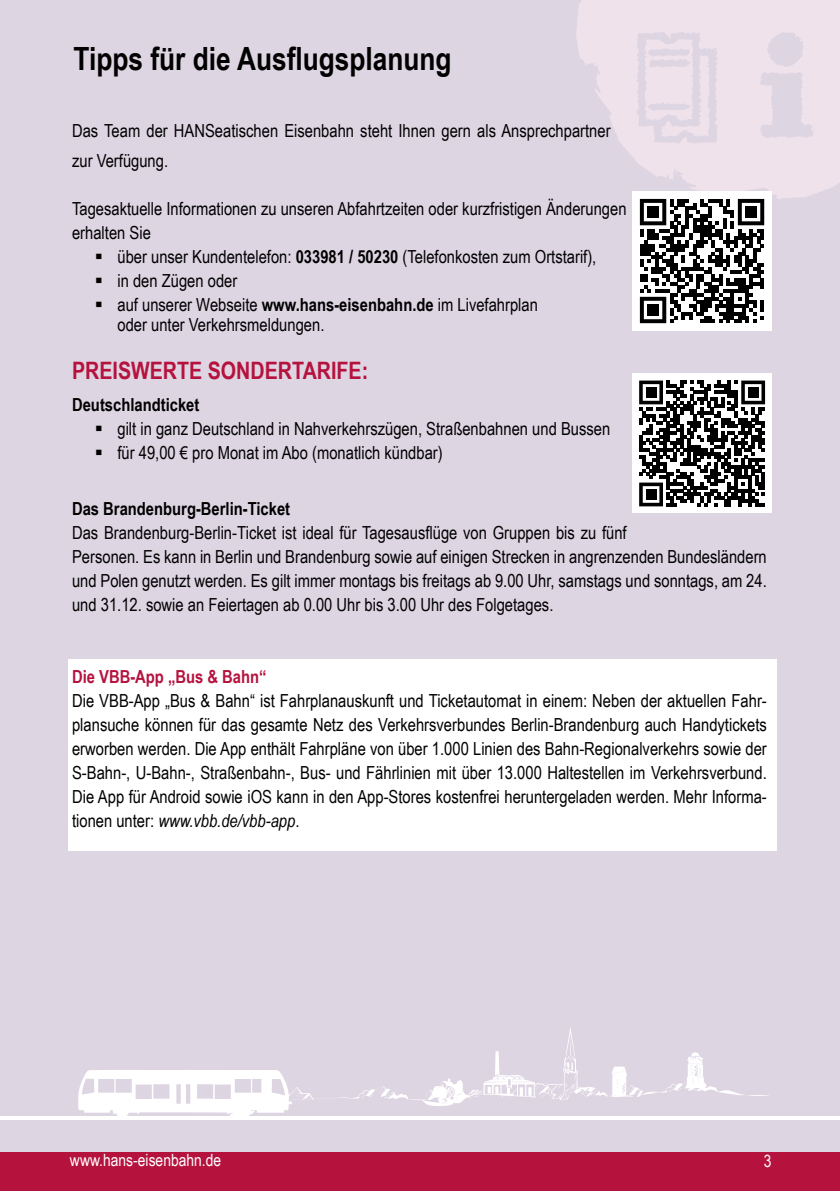
<style>
.page{position:relative;width:840px;height:1191px;background:#fff}
.page>*{position:absolute;margin:0;border:0;box-sizing:border-box;transform-origin:0 0}
.t1{font:700 32px "Arial Narrow";color:#000}
.t2{font:700 24px "Arial Narrow";color:#b5123e}
.t3{font:18px/24px "Arial Narrow";color:#000}
.t4{font:700 18px "Arial Narrow";color:#000}
.t5{font:700 18px "Arial Narrow";color:#b5123e}
.t6{font:17px "Arial Narrow";color:#fff}
.s1{font-weight:700}
.s2{font-style:italic}
</style>
<div class="page">
<div style="left:0;top:1152px;width:839px;height:39px;background:#b5123e"></div>
<div style="left:0;top:0;width:839px;height:1151px;background:#ded5e3"></div>
<div style="left:68px;top:659px;width:708px;height:191px;background:#fff"></div>
<hr style="left:0;top:1116px;width:839px;height:4px;background:#fff">
<svg style="left:576px;top:0;width:263px;height:199px;fill:#f0e2eb"></svg>
<svg style="left:759px;top:31px;width:54px;height:107px"></svg>
<svg style="left:634px;top:32px;width:84px;height:112px"></svg>
<svg style="left:78px;top:1027px;width:691px;height:89px"></svg>
<div style="left:632px;top:374px;width:139px;height:139px;background:#fff"></div>
<svg style="left:639px;top:380px;width:125px;height:126px"></svg>
<div style="left:645px;top:387px;width:10px;height:10px;background:#000"></div>
<div style="left:747px;top:387px;width:10px;height:10px;background:#000"></div>
<div style="left:645px;top:489px;width:10px;height:10px;background:#000"></div>
<div style="left:632px;top:191px;width:139px;height:140px;background:#fff"></div>
<svg style="left:639px;top:199px;width:124px;height:124px"></svg>
<div style="left:647px;top:206px;width:11px;height:12px;background:#000"></div>
<div style="left:745px;top:206px;width:11px;height:12px;background:#000"></div>
<div style="left:647px;top:304px;width:11px;height:12px;background:#000"></div>
<h1 class="t1" style="left:73px;top:35px;width:379px">Tipps für die Ausflugsplanung</h1>
<p class="t3" style="left:72px;top:115px;width:539px;line-height:30px">Das Team der HANSeatischen Eisenbahn steht Ihnen gern als Ansprechpartner zur Verfügung.</p>
<p class="t3" style="left:72px;top:196px;width:555px">Tagesaktuelle Informationen zu unseren Abfahrtzeiten oder kurzfristigen Änderungen</p>
<p class="t3" style="left:72px;top:220px;width:80px">erhalten Sie</p>
<p class="t3" style="left:117px;top:244px;width:480px">über unser Kundentelefon: <span class="s1">033981 / 50230</span> (Telefonkosten zum Ortstarif),</p>
<p class="t3" style="left:117px;top:268px;width:121px">in den Zügen oder</p>
<p class="t3" style="left:117px;top:292px;width:422px">auf unserer Webseite <span class="s1">www.hans-eisenbahn.de</span> im Livefahrplan</p>
<p class="t3" style="left:117px;top:312px;width:208px">oder unter Verkehrsmeldungen.</p>
<h2 class="t2" style="left:72px;top:352px;width:297px">PREISWERTE SONDERTARIFE:</h2>
<p class="t4" style="left:72px;top:391px;width:129px">Deutschlandticket</p>
<p class="t3" style="left:117px;top:416px;width:494px">gilt in ganz Deutschland in Nahverkehrszügen, Straßenbahnen und Bussen für 49,00 € pro Monat im Abo (monatlich kündbar)</p>
<p class="t4" style="left:72px;top:495px;width:219px">Das Brandenburg-Berlin-Ticket</p>
<p class="t3" style="left:72px;top:520px;width:695px">Das Brandenburg-Berlin-Ticket ist ideal für Tagesausflüge von Gruppen bis zu fünf<br>Personen. Es kann in Berlin und Brandenburg sowie auf einigen Strecken in angrenzenden Bundesländern und Polen genutzt werden. Es gilt immer montags bis freitags ab 9.00 Uhr, samstags und sonntags, am 24. und 31.12. sowie an Feiertagen ab 0.00 Uhr bis 3.00 Uhr des Folgetages.</p>
<p class="t5" style="left:72px;top:663px;width:196px">Die VBB-App „Bus &amp; Bahn“</p>
<p class="t3" style="left:72px;top:688px;width:696px;text-align:justify">Die VBB-App „Bus &amp; Bahn“ ist Fahrplanauskunft und Ticketautomat in einem: Neben der aktuellen Fahr&shy;plansuche können für das gesamte Netz des Verkehrsverbundes Berlin-Brandenburg auch Handytickets erworben werden. Die App enthält Fahrpläne von über 1.000 Linien des Bahn-Regionalverkehrs sowie der S-Bahn-, U-Bahn-, Straßenbahn-, Bus- und Fährlinien mit über 13.000 Haltestellen im Verkehrsverbund.<br>Die App für Android sowie iOS kann in den App-Stores kostenfrei heruntergeladen werden. Mehr Informa&shy;tionen unter: <span class="s2">www.vbb.de/vbb-app</span>.</p>
<p class="t6" style="left:70px;top:1147px;width:153px">www.hans-eisenbahn.de</p>
<p class="t6" style="left:763px;top:1148px;width:9px">3</p>
</div>
